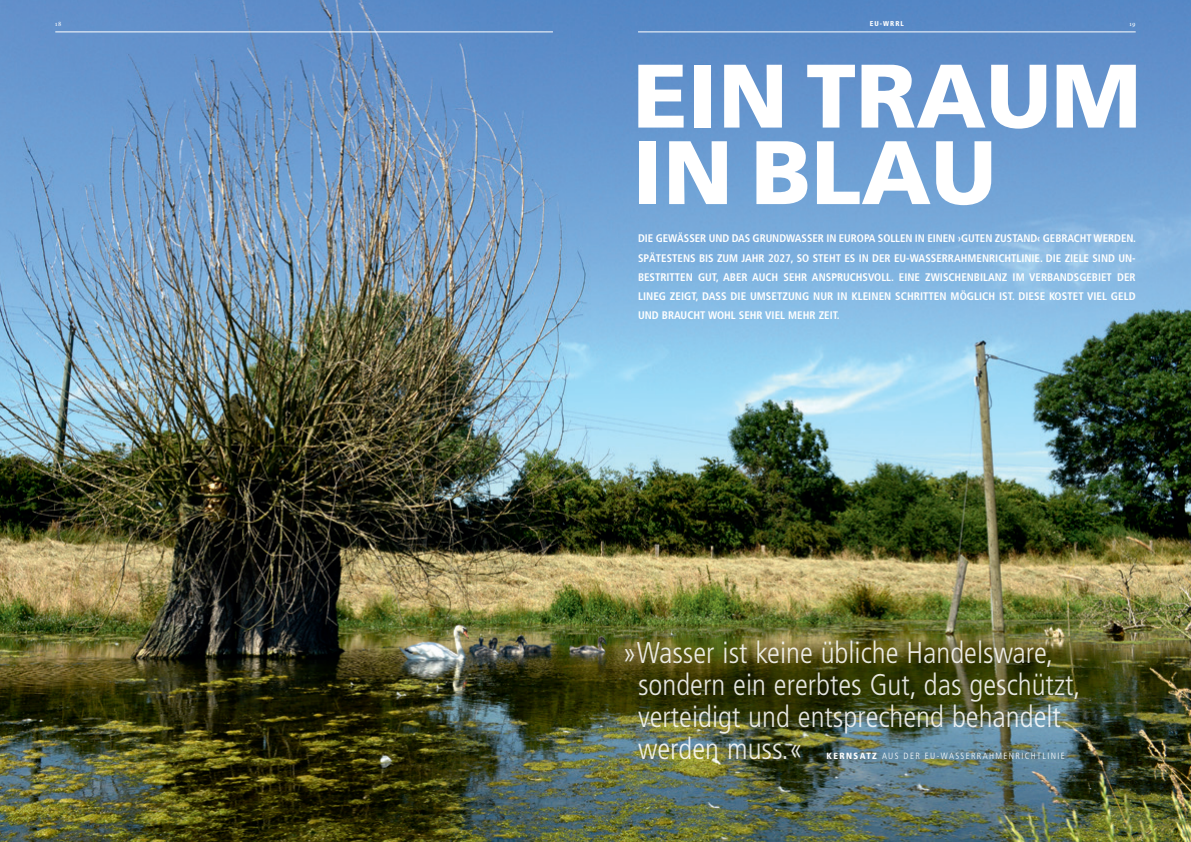
<style>
.page{position:relative;width:1191px;height:842px;background:#fff}
.page>*{position:absolute;margin:0;border:0;box-sizing:border-box;transform-origin:0 0}
.t1{font:900 90px/76.5px "Frutiger";color:#fff}
.t2{font:300 condensed 30px/31.9px "Frutiger";color:#fff}
.t3{font:700 condensed 11px/19.1px "Frutiger";color:#fff;text-align:justify}
.t4{font:300 condensed 9px "Frutiger";letter-spacing:.15em;color:#fff}
.t5{font:900 condensed 7px "Frutiger";letter-spacing:.15em;color:#fff}
.t6{font:7px "Minion Pro";color:#fff}
.s1{font-weight:900}
</style>
<div class="page">
<img style="left:0;top:0;width:1191px;height:842px">
<hr style="left:55px;top:32px;width:498px;height:1px;background:#fff">
<hr style="left:638px;top:32px;width:497px;height:1px;background:#fff">
<p class="t6" style="left:55px;top:19px;width:7px">18</p>
<p class="t5" style="left:869px;top:19px;width:36px">EU-WRRL</p>
<p class="t6" style="left:1129px;top:19px;width:8px">19</p>
<h1 class="t1" style="left:633px;top:56px;width:510px">EIN TRAUM<br>IN BLAU</h1>
<p class="t3" style="left:638px;top:229px;width:499px">DIE GEWÄSSER UND DAS GRUNDWASSER IN EUROPA SOLLEN IN EINEN ›GUTEN ZUSTAND‹ GEBRACHT WERDEN.<br>SPÄTESTENS BIS ZUM JAHR 2027, SO STEHT ES IN DER EU-WASSERRAHMENRICHTLINIE. DIE ZIELE SIND UN-BESTRITTEN GUT, ABER AUCH SEHR ANSPRUCHSVOLL. EINE ZWISCHENBILANZ IM VERBANDSGEBIET DER LINEG ZEIGT, DASS DIE UMSETZUNG NUR IN KLEINEN SCHRITTEN MÖGLICH IST. DIESE KOSTET VIEL GELD UND BRAUCHT WOHL SEHR VIEL MEHR ZEIT.</p>
<h2 class="t2" style="left:638px;top:637px;width:444px;text-indent:-16px">»Wasser ist keine übliche Handelsware, sondern ein ererbtes Gut, das geschützt, verteidigt und entsprechend behandelt werden muss.«</h2>
<p class="t4" style="left:826px;top:751px;width:240px"><span class="s1">KERNSATZ</span> AUS DER EU-WASSERRAHMENRICHTLINIE</p>
</div>
